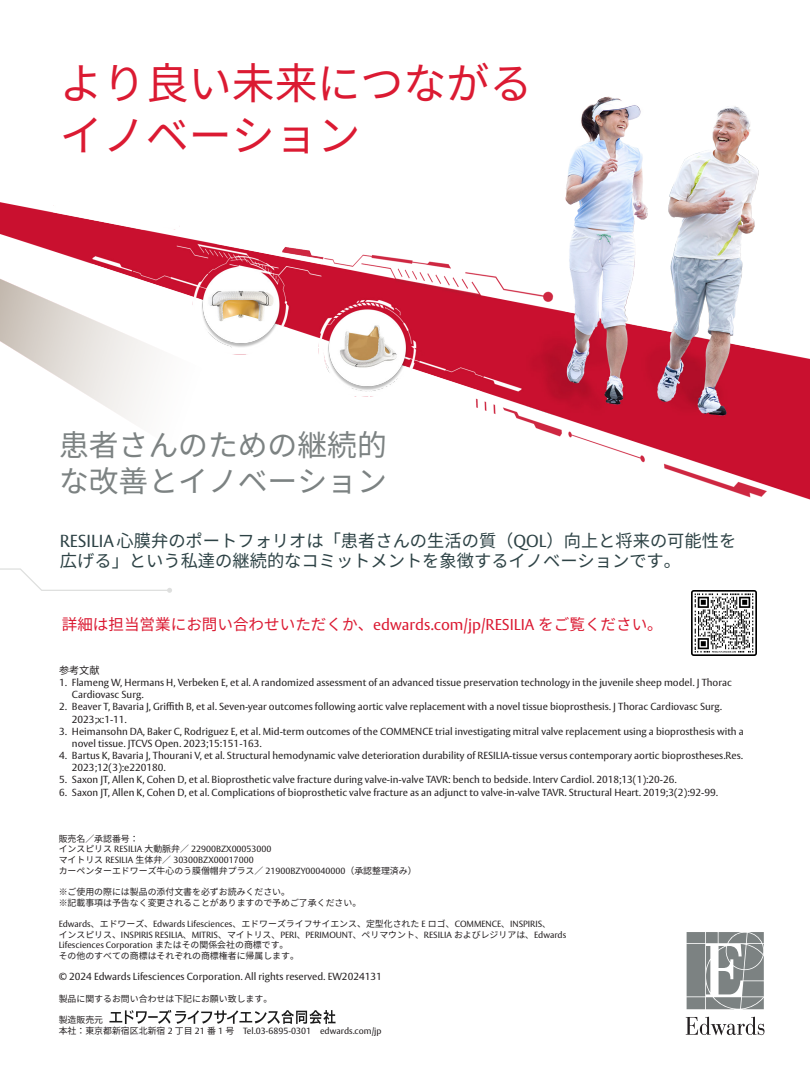
<style>
.page{position:relative;width:810px;height:1080px;background:#fff}
.page>*{position:absolute;margin:0;border:0;box-sizing:border-box;transform-origin:0 0}
.t1{font:43px/51.5px "Source Han Sans JP";color:#db1a32}
.t2{font:29.75px/35.8px "Source Han Sans JP";color:#7c8282}
.t3{font:17.25px/20.8px "Source Han Sans JP";color:#2d4245}
.t4{font:15.62px "Source Han Sans JP";color:#db1a32}
.t5{font:10.12px/12.1px "Vesta Pro";color:#231f20}
.t6{font:10.12px "Source Han Sans JP";color:#231f20}
.t7{font:8.88px/10.6px "Vesta Pro";color:#231f20}
.t8{font:8.88px/10.6px "Source Han Sans JP";color:#231f20}
.s1{font-family:"Vesta Pro"}
.s2{font-family:"Source Han Sans JP"}
.s3{font-family:"Koz Go Pro"}
</style>
<div class="page">
<img style="left:0;top:96px;width:810px;height:404px">
<svg style="left:687px;top:932px;width:77px;height:77px;background:#969b9b"></svg>
<svg style="left:686px;top:1017px;width:79px;height:18px"></svg>
<svg style="left:0;top:568px;width:172px;height:25px"></svg>
<img style="left:109px;top:1010px;width:227px;height:14px">
<img style="left:691px;top:591px;width:65px;height:65px">
<h1 class="t1" style="left:60px;top:59px;width:474px">より良い未来につながるイノベーション</h1>
<h2 class="t2" style="left:59px;top:428px;width:329px">患者さんのための継続的な改善とイノベーション</h2>
<h3 class="t3" style="left:60px;top:530px;width:678px"><span class="s1">RESILIA</span>心膜弁のポートフォリオは「患者さんの生活の質（<span class="s1">QOL</span>）向上と将来の可能性を広げる」という私達の継続的なコミットメントを象徴するイノベーションです。</h3>
<h3 class="t4" style="left:62px;top:615px;width:603px">詳細は担当営業にお問い合わせいただくか、<span class="s1">edwards.com/jp/RESILIA</span> をご覧ください。</h3>
<p class="t6" style="left:59px;top:665px;width:42px">参考文献</p>
<p class="t5" style="left:72px;top:676px;width:661px;text-indent:-13px">1. Flameng W, Hermans H, Verbeken E, et al. A randomized assessment of an advanced tissue preservation technology in the juvenile sheep model. J Thorac<br>Cardiovasc Surg.</p>
<p class="t5" style="left:72px;top:701px;width:652px;text-indent:-13px">2. Beaver T, Bavaria J, Griffith B, et al. Seven-year outcomes following aortic valve replacement with a novel tissue bioprosthesis. J Thorac Cardiovasc Surg.<br>2023;x:1-11.</p>
<p class="t5" style="left:72px;top:725px;width:673px;text-indent:-13px">3. Heimansohn DA, Baker C, Rodriguez E, et al. Mid-term outcomes of the COMMENCE trial investigating mitral valve replacement using a bioprosthesis with a novel tissue. JTCVS Open. 2023;15:151-163.</p>
<p class="t5" style="left:72px;top:749px;width:672px;text-indent:-13px">4. Bartus K, Bavaria J, Thourani V, et al. Structural hemodynamic valve deterioration durability of RESILIA-tissue versus contemporary aortic bioprostheses.Res.<br>2023;12(3):e220180.</p>
<p class="t5" style="left:59px;top:774px;width:619px">5. Saxon JT, Allen K, Cohen D, et al. Bioprosthetic valve fracture during valve-in-valve TAVR: bench to bedside. Interv Cardiol. 2018;13(1):20-26.</p>
<p class="t5" style="left:59px;top:786px;width:661px">6. Saxon JT, Allen K, Cohen D, et al. Complications of bioprosthetic valve fracture as an adjunct to valve-in-valve TAVR. Structural Heart. 2019;3(2):92-99.</p>
<p class="t8" style="left:59px;top:833px;width:82px">販売名／承認番号：</p>
<p class="t7" style="left:59px;top:844px;width:214px"><span class="s2">インスピリス</span> RESILIA <span class="s2">大動脈弁</span><span class="s3">／</span> 22900BZX00053000<span class="s2">マイトリス</span> RESILIA <span class="s2">生体弁</span><span class="s3">／</span> 30300BZX00017000</p>
<p class="t8" style="left:59px;top:865px;width:359px">カーペンターエドワーズ牛心のう膜僧帽弁プラス／ <span class="s1">21900BZY00040000</span>（承認整理済み）</p>
<p class="t8" style="left:59px;top:887px;width:304px">※ご使用の際には製品の添付文書を必ずお読みください。<br>※記載事項は予告なく変更されることがありますので予めご了承ください。</p>
<p class="t7" style="left:59px;top:919px;width:509px">Edwards<span class="s3">、</span><span class="s2">エドワーズ、</span>Edwards Lifesciences<span class="s3">、</span><span class="s2">エドワーズライフサイエンス、定型化された</span> E <span class="s2">ロゴ</span><span class="s3">、</span>COMMENCE<span class="s3">、</span>INSPIRIS<span class="s3">、<br></span><span class="s2">インスピリス、</span>INSPIRIS RESILIA<span class="s3">、</span>MITRIS<span class="s3">、</span><span class="s2">マイトリス</span><span class="s3">、</span>PERI<span class="s3">、</span>PERIMOUNT<span class="s3">、</span><span class="s2">ペリマウント</span><span class="s3">、</span>RESILIA <span class="s2">およびレジリアは</span><span class="s3">、</span>Edwards<br>Lifesciences Corporation <span class="s2">またはその関係会社の商標です。</span></p>
<p class="t8" style="left:59px;top:951px;width:242px">その他のすべての商標はそれぞれの商標権者に帰属します。</p>
<p class="t8" style="left:59px;top:994px;width:215px">製品に関するお問い合わせは下記にお願い致します。</p>
<p class="t8" style="left:59px;top:1015px;width:46px">製造販売元</p>
<p class="t7" style="left:59px;top:1025px;width:324px"><span class="s2">本社：東京都新宿区北新宿</span> 2 <span class="s2">丁目</span> 21 <span class="s2">番</span> 1 <span class="s2">号</span> Tel.03-6895-0301 edwards.com/jp</p>
<p class="t5" style="left:59px;top:970px;width:325px">© 2024 Edwards Lifesciences Corporation. All rights reserved. EW2024131</p>
</div>
